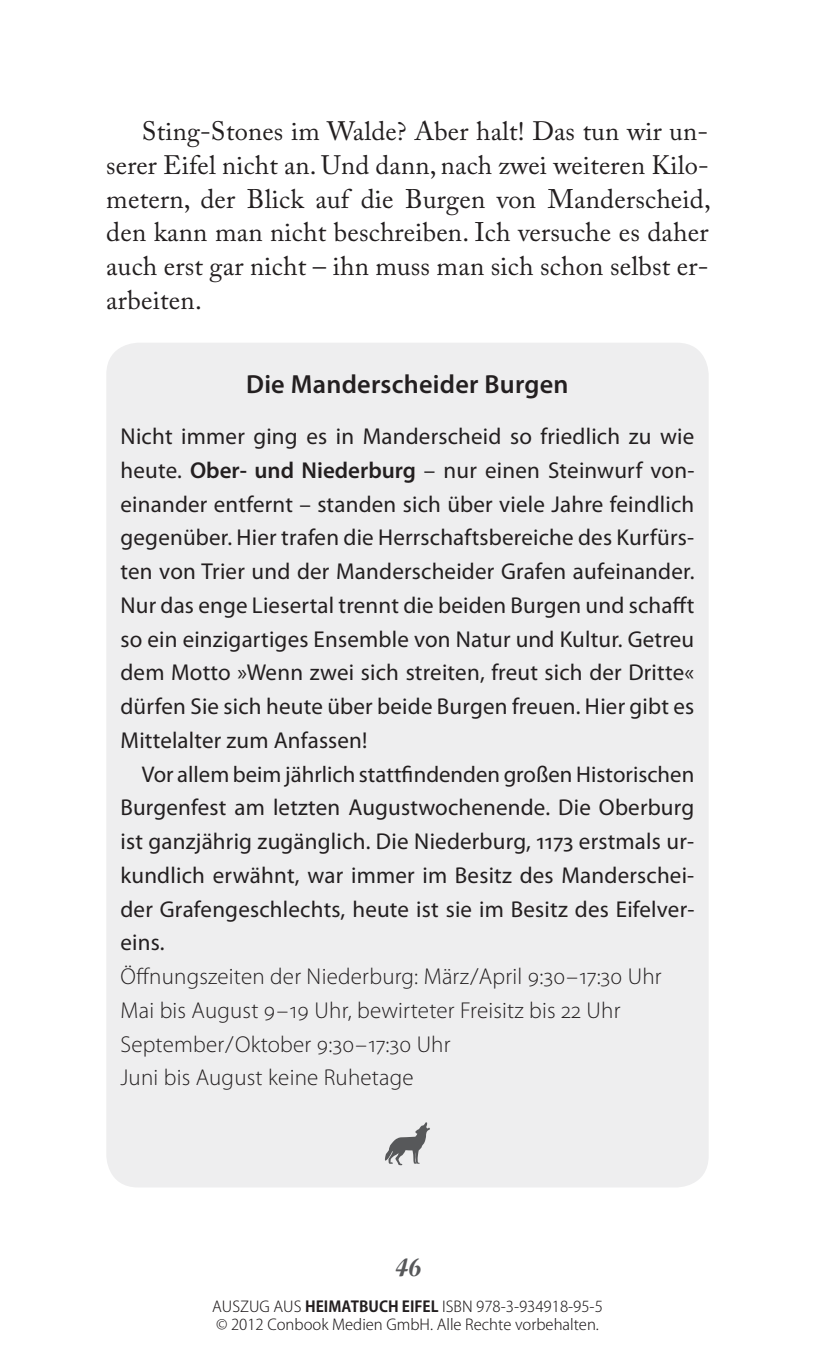
<style>
.page{position:relative;width:815px;height:1347px;background:#fff}
.page>*{position:absolute;margin:0;border:0;box-sizing:border-box;transform-origin:0 0}
.t1{font:26.75px/33.8px "Adobe Caslon Pro";letter-spacing:.01em;color:#231f20;text-align:justify}
.t2{font:26.5px/33.8px "Adobe Caslon Pro";letter-spacing:.01em;color:#231f20;text-align:right}
.t3{font:600 26.25px "Myriad Pro";letter-spacing:.01em;color:#231f20}
.t4{font:25px "Script Bold";color:#57585a}
.t5{font:23px/33.8px "Myriad Pro";letter-spacing:.01em;color:#231f20;text-align:justify}
.t6{font:300 23px/33.8px "Myriad Pro";letter-spacing:.01em;color:#231f20}
.t7{font:22.75px "Myriad Pro";color:#231f20}
.t8{font:300 15px/18px "Koz Go Pro";color:#231f20}
.s1{font-weight:600}
.s2{font-weight:700}
</style>
<div class="page">
<div style="left:106px;top:343px;width:603px;height:844px;background:#eeeeef;border-radius:32px"></div>
<svg style="left:385px;top:1122px;width:45px;height:43px"></svg>
<p class="t2" style="left:106px;top:114px;width:604px">Sting-Stones im Walde? Aber halt! Das tun wir un&shy;serer Eifel nicht an. Und dann, nach zwei weiteren Kilo-</p>
<p class="t1" style="left:106px;top:181px;width:606px">metern, der Blick auf die Burgen von Manderscheid, den kann man nicht beschreiben. Ich versuche es daher auch erst gar nicht – ihn muss man sich schon selbst er&shy;arbeiten.</p>
<p class="t3" style="left:246px;top:367px;width:324px">Die Manderscheider Burgen</p>
<p class="t5" style="left:120px;top:419px;width:576px">Nicht immer ging es in Manderscheid so friedlich zu wie heute. <span class="s1">Ober- und Niederburg</span> – nur einen Steinwurf von&shy;einander entfernt – standen sich über viele Jahre feindlich gegenüber. Hier trafen die Herrschaftsbereiche des Kurfürs&shy;ten von Trier und der Manderscheider Grafen aufeinander.<br>Nur das enge Liesertal trennt die beiden Burgen und schafft so ein einzigartiges Ensemble von Natur und Kultur. Getreu dem Motto »Wenn zwei sich streiten, freut sich der Dritte« dürfen Sie sich heute über beide Burgen freuen. Hier gibt es Mittelalter zum Anfassen!</p>
<p class="t7" style="left:142px;top:760px;width:554px">Vor allem beim jährlich stattfindenden großen Histori schen</p>
<p class="t5" style="left:120px;top:790px;width:576px">Burgenfest am letzten August wochenende. Die Oberburg ist ganzjährig zugänglich. Die Niederburg, 1173 erstmals ur&shy;kundlich erwähnt, war immer im Besitz des Manderschei&shy;der Grafengeschlechts, heute ist sie im Besitz des Eifelver&shy;eins.</p>
<p class="t6" style="left:120px;top:959px;width:543px">Öffnungszeiten der Niederburg: März /April 9:30 – 17:30 Uhr Mai bis August 9 – 19 Uhr, bewirteter Freisitz bis 22 Uhr September / Oktober 9:30 – 17:30 Uhr<br>Juni bis August keine Ruhetage</p>
<p class="t4" style="left:395px;top:1252px;width:28px">46</p>
<p class="t8" style="left:212px;top:1297px;width:392px">AUSZUG AUS <span class="s2">HEIMATBUCH EIFEL</span> ISBN 978-3-934918-95-5 © 2012 Conbook Medien GmbH. Alle Rechte vorbehalten.</p>
</div>
